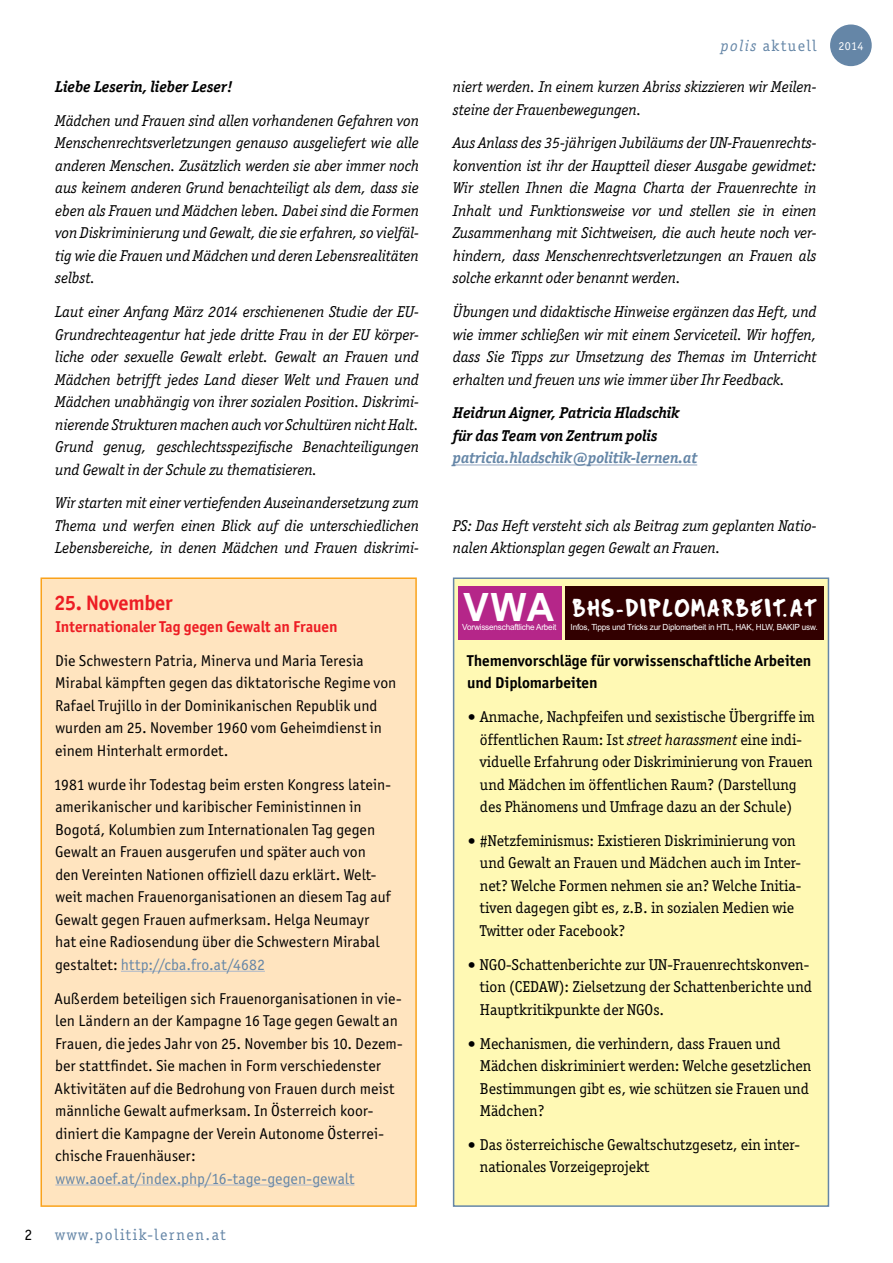
<style>
.page{position:relative;width:893px;height:1263px;background:#fff}
.page>*{position:absolute;margin:0;border:0;box-sizing:border-box;transform-origin:0 0}
.t1{font:700 39.15px "Arial";color:#fff}
.t2{font:26.1px "Mucky Sans";letter-spacing:.06em;color:#fff}
.t3{font:700 21px "Officina San ITC";letter-spacing:-.01em;color:#ed1d24}
.t4{font:italic 15.75px/22.5px "Officina Ser ITC";color:#000;text-align:justify}
.t5{font:15.75px/22.5px "Officina San ITC";letter-spacing:.005em;color:#000}
.t6{font:15.75px/22.5px "Officina Ser ITC";color:#000}
.t7{font:italic 700 15.75px/22.5px "Officina Ser ITC";color:#000}
.t8{font:700 15.75px/22.5px "Officina San ITC";color:#000}
.t9{font:15.75px "Officina San ITC";letter-spacing:.005em;color:#6586a7}
.t10{font:700 15.75px "Officina San ITC";letter-spacing:-.005em;color:#ed1d24}
.t11{font:italic 700 15.75px "Officina Ser ITC";color:#6586a7}
.t12{font:15.75px "Officina Ser ITC";letter-spacing:.1em;color:#6586a7}
.t13{font:12px "Officina Ser ITC";color:#fff}
.t14{font:8.55px "Arial";letter-spacing:-.025em;color:#fff}
.s1{color:#6586a7}
.s2{font-style:italic}
.s3{font-family:"MS Reference Sans Serif";font-style:italic}
</style>
<div class="page">
<hr style="left:453px;top:464px;width:244px;height:2px;background:#a8b6cb">
<div style="left:40px;top:577px;width:377px;height:630px;background:#ffe4bf"></div>
<div style="left:454px;top:578px;width:374px;height:628px;background:#fff9b4"></div>
<div style="left:453px;top:577px;width:376px;height:630px;border:2px solid #6586a7"></div>
<div style="left:458px;top:586px;width:103px;height:54px;background:#b52689"></div>
<div style="left:565px;top:586px;width:258px;height:54px;background:#320000"></div>
<div style="left:831px;top:25px;width:40px;height:40px;background:#6586a7;border-radius:50%"></div>
<div style="left:830px;top:25px;width:42px;height:41px;border:2px solid #6586a7;border-radius:50%"></div>
<p class="t6" style="left:25px;top:1223px;width:9px">2</p>
<p class="t7" style="left:55px;top:75px;width:179px">Liebe Leserin, lieber Leser!</p>
<p class="t4" style="left:55px;top:109px;width:365px">Mädchen und Frauen sind allen vorhandenen Gefahren von Menschenrechtsverletzungen genauso ausgeliefert wie alle anderen Menschen. Zusätzlich werden sie aber immer noch aus keinem anderen Grund benachteiligt als dem, dass sie eben als Frauen und Mädchen leben. Dabei sind die Formen von Diskriminierung und Gewalt, die sie erfahren, so vielfäl&shy;tig wie die Frauen und Mädchen und deren Lebensrealitäten selbst.</p>
<p class="t4" style="left:55px;top:301px;width:365px">Laut einer Anfang März 2014 erschienenen Studie der EU-Grundrechteagentur hat jede dritte Frau in der EU körper&shy;liche oder sexuelle Gewalt erlebt. Gewalt an Frauen und Mädchen betrifft jedes Land dieser Welt und Frauen und Mädchen unabhängig von ihrer sozialen Position. Diskrimi&shy;nierende Strukturen machen auch vor Schultüren nicht Halt.<br>Grund genug, geschlechtsspezifische Benachteiligungen und Gewalt in der Schule zu thematisieren.</p>
<p class="t4" style="left:55px;top:492px;width:365px">Wir starten mit einer vertiefenden Auseinandersetzung zum Thema und werfen einen Blick auf die unterschiedlichen Lebensbereiche, in denen Mädchen und Frauen diskrimi-</p>
<h3 class="t3" style="left:54px;top:589px;width:120px">25. November</h3>
<p class="t10" style="left:55px;top:617px;width:284px">Internationaler Tag gegen Gewalt an Frauen</p>
<p class="t5" style="left:55px;top:649px;width:343px">Die Schwestern Patria, Minerva und Maria Teresia Mirabal kämpften gegen das diktatorische Regime von Rafael Trujillo in der Dominikanischen Republik und wurden am 25. November 1960 vom Geheimdienst in einem Hinterhalt ermordet.</p>
<p class="t5" style="left:54px;top:773px;width:339px">1981 wurde ihr Todestag beim ersten Kongress latein&shy;amerikanischer und karibischer Feministinnen in Bogotá, Kolumbien zum Internationalen Tag gegen Gewalt an Frauen ausgerufen und später auch von den Vereinten Nationen offiziell dazu erklärt. Welt&shy;weit machen Frauenorganisationen an diesem Tag auf Gewalt gegen Frauen aufmerksam. Helga Neumayr hat eine Radiosendung über die Schwestern Mirabal gestaltet: <span class="s1">http://cba.fro.at/4682</span></p>
<p class="t5" style="left:55px;top:987px;width:350px">Außerdem beteiligen sich Frauenorganisationen in vie&shy;len Ländern an der Kampagne 16 Tage gegen Gewalt an Frauen, die jedes Jahr von 25. November bis 10. Dezem&shy;ber stattfindet. Sie machen in Form verschiedenster Aktivitäten auf die Bedrohung von Frauen durch meist männliche Gewalt aufmerksam. In Österreich koor&shy;diniert die Kampagne der Verein Autonome Österrei&shy;chische Frauenhäuser:</p>
<p class="t9" style="left:55px;top:1169px;width:301px">www.aoef.at/index.php/16-tage-gegen-gewalt</p>
<p class="t12" style="left:55px;top:1225px;width:172px">www.politik-lernen.at</p>
<p class="t12" style="left:721px;top:37px;width:97px"><span class="s2">polis</span> aktuell</p>
<p class="t4" style="left:453px;top:76px;width:365px">niert werden. In einem kurzen Abriss skizzieren wir Meilen&shy;steine der Frauenbewegungen.</p>
<p class="t4" style="left:453px;top:132px;width:365px">Aus Anlass des 35-jährigen Jubiläums der UN-Frauenrechts&shy;konvention ist ihr der Hauptteil dieser Ausgabe gewidmet:<br>Wir stellen Ihnen die Magna Charta der Frauenrechte in Inhalt und Funktionsweise vor und stellen sie in einen Zusammenhang mit Sichtweisen, die auch heute noch ver&shy;hindern, dass Menschenrechtsverletzungen an Frauen als solche erkannt oder benannt werden.</p>
<p class="t4" style="left:453px;top:301px;width:365px">Übungen und didaktische Hinweise ergänzen das Heft, und wie immer schließen wir mit einem Serviceteil. Wir hoffen, dass Sie Tipps zur Umsetzung des Themas im Unterricht erhalten und freuen uns wie immer über Ihr Feedback.</p>
<p class="t7" style="left:453px;top:402px;width:228px">Heidrun Aigner, Patricia Hladschik für das Team von Zentrum polis</p>
<p class="t11" style="left:453px;top:449px;width:246px">patricia.hladschik@politik-lernen.at</p>
<p class="t4" style="left:453px;top:514px;width:365px">PS: Das Heft versteht sich als Beitrag zum geplanten Natio&shy;nalen Aktionsplan gegen Gewalt an Frauen.</p>
<h1 class="t1" style="left:463px;top:581px;width:92px">VWA</h1>
<p class="t14" style="left:462px;top:621px;width:96px">Vorwissenschaftliche Arbeit</p>
<h2 class="t2" style="left:573px;top:595px;width:246px">BHS-DIPLOMARBEIT.AT</h2>
<p class="t14" style="left:571px;top:621px;width:249px">Infos, Tipps und Tricks zur Diplomarbeit in HTL, HAK, HLW, BAKIP usw.</p>
<p class="t8" style="left:467px;top:649px;width:346px">Themenvorschläge für vorwissenschaftliche Arbeiten und Diplomarbeiten</p>
<p class="t6" style="left:480px;top:705px;width:337px;text-indent:-13px"><span class="s3">•</span> Anmache, Nachpfeifen und sexistische Übergriffe im öffentlichen Raum: Ist <span class="s2">street harassment</span> eine indi&shy;viduelle Erfahrung oder Diskriminierung von Frauen und Mädchen im öffentlichen Raum? (Darstellung des Phänomens und Umfrage dazu an der Schule)</p>
<p class="t6" style="left:480px;top:829px;width:323px;text-indent:-13px"><span class="s3">•</span> #Netzfeminismus: Existieren Diskriminierung von und Gewalt an Frauen und Mädchen auch im Inter&shy;net? Welche Formen nehmen sie an? Welche Initia&shy;tiven dagegen gibt es, z.B. in sozialen Medien wie Twitter oder Facebook?</p>
<p class="t6" style="left:480px;top:953px;width:334px;text-indent:-13px"><span class="s3">•</span> NGO-Schattenberichte zur UN-Frauenrechtskonven&shy;tion (CEDAW): Zielsetzung der Schattenberichte und<br>Hauptkritikpunkte der NGOs.</p>
<p class="t6" style="left:480px;top:1032px;width:333px;text-indent:-13px"><span class="s3">•</span> Mechanismen, die verhindern, dass Frauen und Mädchen diskriminiert werden: Welche gesetzlichen Bestimmungen gibt es, wie schützen sie Frauen und Mädchen?</p>
<p class="t6" style="left:480px;top:1133px;width:322px;text-indent:-13px"><span class="s3">•</span> Das österreichische Gewaltschutzgesetz, ein inter&shy;nationales Vorzeigeprojekt</p>
<p class="t13" style="left:838px;top:39px;width:27px">2014</p>
</div>
